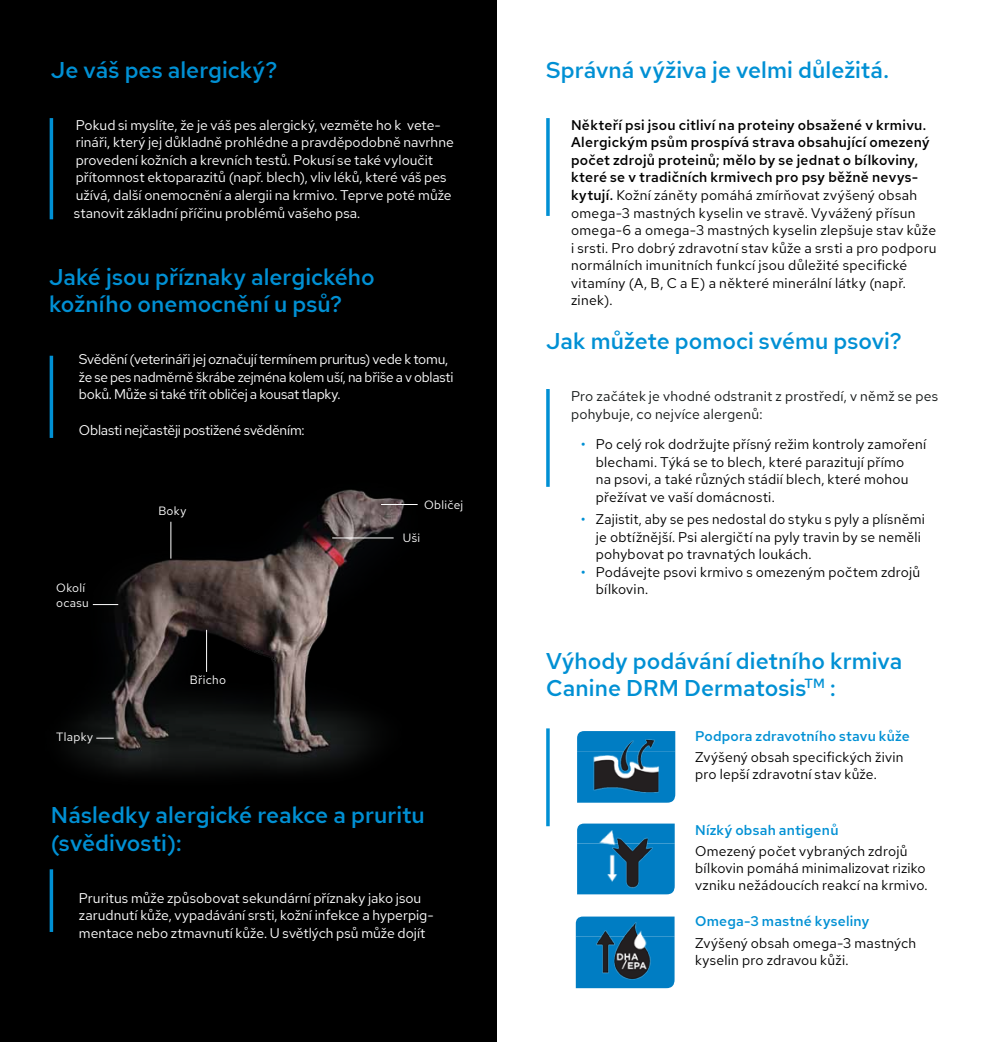
<style>
.page{position:relative;width:993px;height:1042px;background:#fff}
.page>*{position:absolute;margin:0;border:0;box-sizing:border-box;transform-origin:0 0}
.t1{font:500 22.75px/27.3px "Red Hat Text";letter-spacing:.005em;color:#0090d4}
.t2{font:14px/17.5px "Red Hat Text";letter-spacing:.015em;color:#000}
.t3{font:14px/17.5px "Red Hat Text";color:#fff}
.t4{font:14px/17.5px "Red Hat Text";letter-spacing:-.02em;color:#fff}
.t5{font:14px/17.5px "Red Hat Text";letter-spacing:.015em;color:#131717}
.t6{font:500 14px "Red Hat Text";letter-spacing:.015em;color:#0090d4}
.t7{font:11.9px/14.3px "Red Hat Text";letter-spacing:.025em;color:#fff}
.s1{font-weight:500}
.s2{font-weight:500;color:#0090d4}
</style>
<div class="page">
<hr style="left:546px;top:728px;width:3px;height:98px;background:#0090d4">
<svg style="left:577px;top:731px;width:98px;height:71px;background:#037ec3"></svg>
<svg style="left:577px;top:823px;width:97px;height:71px;background:#0a82c5"></svg>
<svg style="left:575px;top:916px;width:99px;height:72px;background:#0c83c5"></svg>
<img style="left:587px;top:736px;width:73px;height:64px">
<img style="left:589px;top:827px;width:72px;height:66px">
<img style="left:589px;top:920px;width:68px;height:63px">
<div style="left:0;top:0;width:496px;height:1042px;background:#000"></div>
<img style="left:71px;top:489px;width:347px;height:284px">
<hr style="left:50px;top:356px;width:3px;height:82px;background:#0090d4">
<hr style="left:50px;top:869px;width:3px;height:63px;background:#0090d4">
<hr style="left:50px;top:118px;width:3px;height:101px;background:#0090d4">
<hr style="left:546px;top:118px;width:3px;height:98px;background:#0090d4">
<hr style="left:546px;top:389px;width:3px;height:98px;background:#0090d4">
<hr style="left:206px;top:630px;width:1px;height:42px;background:#fff">
<hr style="left:170px;top:522px;width:1px;height:36px;background:#fff">
<hr style="left:381px;top:504px;width:36px;height:1px;background:#fff">
<hr style="left:332px;top:538px;width:61px;height:1px;background:#fff">
<svg style="left:93px;top:604px;width:25px;height:1px"></svg>
<svg style="left:96px;top:738px;width:18px;height:1px"></svg>
<h1 class="t1" style="left:51px;top:56px;width:228px">Je váš pes alergický?</h1>
<p class="t3" style="left:74px;top:116px;width:381px">Pokud si myslíte, že je váš pes alergický, vezměte ho k vete&shy;rináři, který jej důkladně prohlédne a pravděpodobně navrhne provedení kožních a krevních testů. Pokusí se také vyloučit přítomnost ektoparazitů (např. blech), vliv léků, které váš pes užívá, další onemocnění a alergii na krmivo. Teprve poté může stanovit základní příčinu problémů vašeho psa.</p>
<h1 class="t1" style="left:49px;top:263px;width:327px">Jaké jsou příznaky alergického kožního onemocnění u psů?</h1>
<p class="t4" style="left:79px;top:351px;width:376px">Svědění (veterináři jej označují termínem pruritus) vede k tomu, že se pes nadměrně škrábe zejména kolem uší, na břiše a v oblasti boků. Může si také třít obličej a kousat tlapky.</p>
<p class="t4" style="left:79px;top:421px;width:227px">Oblasti nejčastěji postižené svěděním:</p>
<p class="t7" style="left:56px;top:581px;width:34px">Okolí ocasu</p>
<p class="t7" style="left:56px;top:729px;width:38px">Tlapky</p>
<p class="t7" style="left:158px;top:504px;width:29px">Boky</p>
<p class="t7" style="left:190px;top:672px;width:38px">Břicho</p>
<p class="t7" style="left:424px;top:498px;width:41px">Obličej</p>
<p class="t7" style="left:403px;top:530px;width:19px">Uši</p>
<h1 class="t1" style="left:51px;top:801px;width:375px">Následky alergické reakce a pruritu (svědivosti):</h1>
<p class="t3" style="left:79px;top:889px;width:356px">Pruritus může způsobovat sekundární příznaky jako jsou zarudnutí kůže, vypadávání srsti, kožní infekce a hyperpig&shy;mentace nebo ztmavnutí kůže. U světlých psů může dojít</p>
<h1 class="t1" style="left:546px;top:56px;width:344px">Správná výživa je velmi důležitá.</h1>
<p class="t2" style="left:571px;top:116px;width:367px"><span class="s1">Někteří psi jsou citliví na proteiny obsažené v krmivu.<br>Alergickým psům prospívá strava obsahující omezený počet zdrojů proteinů; mělo by se jednat o bílkoviny, které se v tradičních krmivech pro psy běžně nevys&shy;kytují.</span> Kožní záněty pomáhá zmírňovat zvýšený obsah omega-3 mastných kyselin ve stravě. Vyvážený přísun omega-6 a omega-3 mastných kyselin zlepšuje stav kůže i srsti. Pro dobrý zdravotní stav kůže a srsti a pro podporu normálních imunitních funkcí jsou důležité specifické vitamíny (A, B, C a E) a některé minerální látky (např. zinek).</p>
<h1 class="t1" style="left:546px;top:327px;width:357px">Jak můžete pomoci svému psovi?</h1>
<p class="t5" style="left:571px;top:387px;width:368px">Pro začátek je vhodné odstranit z prostředí, v němž se pes pohybuje, co nejvíce alergenů:</p>
<p class="t2" style="left:595px;top:436px;width:332px;text-indent:-15px"><span class="s2">•</span> Po celý rok dodržujte přísný režim kontroly zamoření blechami. Týká se to blech, které parazitují přímo<br>na psovi, a také různých stádií blech, které mohou přežívat ve vaší domácnosti.</p>
<p class="t2" style="left:595px;top:510px;width:330px;text-indent:-15px"><span class="s2">•</span> Zajistit, aby se pes nedostal do styku s pyly a plísněmi je obtížnější. Psi alergičtí na pyly travin by se neměli pohybovat po travnatých loukách.</p>
<p class="t2" style="left:595px;top:563px;width:326px;text-indent:-15px"><span class="s2">•</span> Podávejte psovi krmivo s omezeným počtem zdrojů bílkovin.</p>
<h1 class="t1" style="left:546px;top:647px;width:357px">Výhody podávání dietního krmiva<br>Canine DRM Dermatosis<sup>TM</sup> :</h1>
<p class="t6" style="left:694px;top:726px;width:216px">Podpora zdravotního stavu kůže</p>
<p class="t2" style="left:694px;top:749px;width:210px;line-height:16.8px">Zvýšený obsah specifických živin pro lepší zdravotní stav kůže.</p>
<p class="t6" style="left:694px;top:820px;width:145px">Nízký obsah antigenů</p>
<p class="t2" style="left:694px;top:843px;width:234px;line-height:16.8px">Omezený počet vybraných zdrojů bílkovin pomáhá minimalizovat riziko vzniku nežádoucích reakcí na krmivo.</p>
<p class="t6" style="left:694px;top:912px;width:176px">Omega-3 mastné kyseliny</p>
<p class="t2" style="left:694px;top:934px;width:223px;line-height:16.8px">Zvýšený obsah omega-3 mastných kyselin pro zdravou kůži.</p>
</div>
